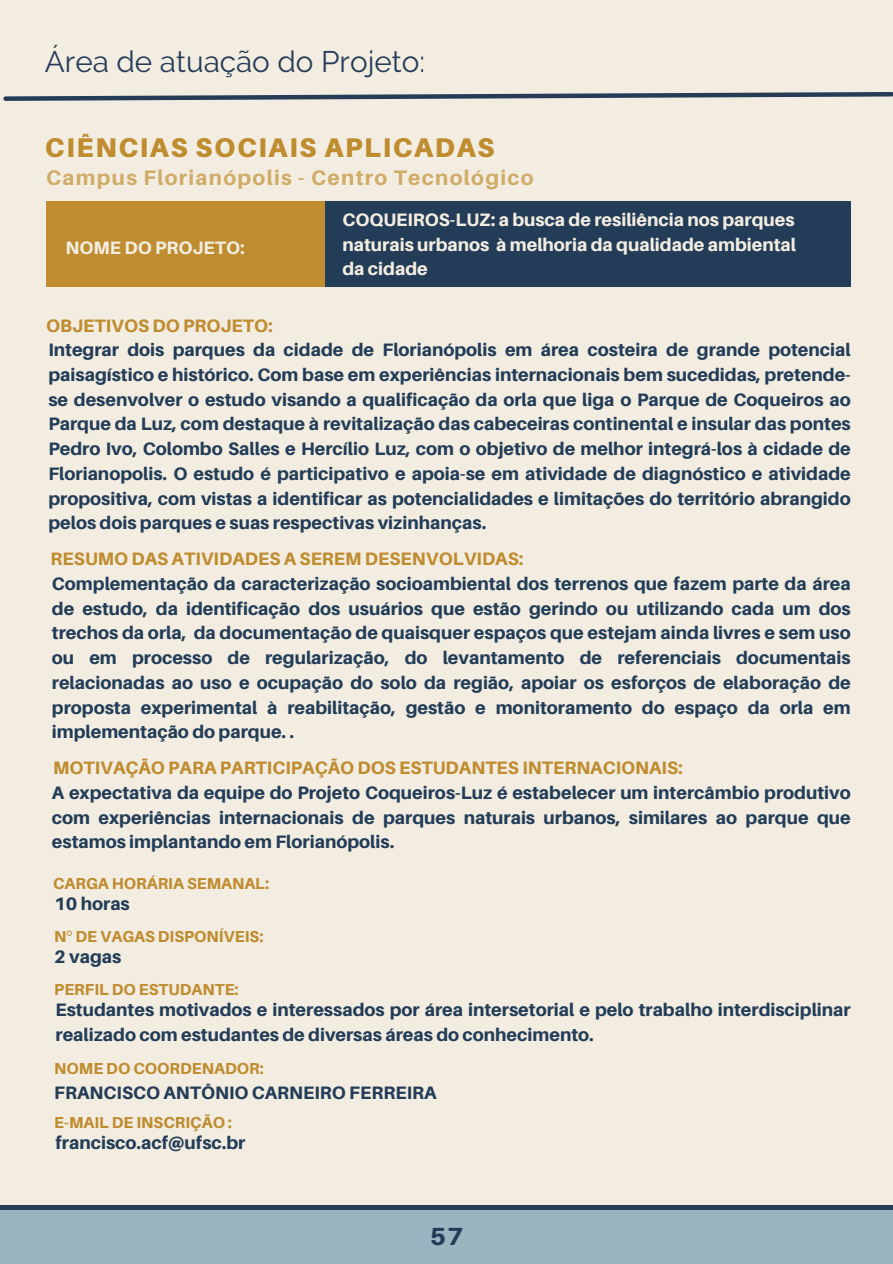
<style>
.page{position:relative;width:893px;height:1264px;background:#fff}
.page>*{position:absolute;margin:0;border:0;box-sizing:border-box;transform-origin:0 0}
.t1{font:29.7px "Raleway";color:#253c59}
.t2{font:900 27px "Aileron";letter-spacing:.06em;color:#bf8c30}
.t3{font:800 24.75px "Aileron";color:#233d58}
.t4{font:800 21px "Aileron";letter-spacing:.06em;color:#d1ac68}
.t5{font:800 18px/24.8px "Aileron";color:#233d58;text-align:justify}
.t6{font:800 18px "Aileron";color:#bf8c30}
.t7{font:800 18px/24.8px "Aileron";color:#f3ede1;text-align:justify}
.t8{font:800 15.9px "Aileron";color:#bf8c30}
.s1{font-family:"Noto Sans";font-weight:400}
</style>
<div class="page">
<div style="left:0;top:0;width:892px;height:1263px;background:#f3ede1"></div>
<div style="left:0;top:1210px;width:892px;height:53px;background:#99b5c0"></div>
<div style="left:46px;top:201px;width:804px;height:85px;background:#233d58"></div>
<div style="left:46px;top:201px;width:279px;height:85px;background:#bf8c30"></div>
<div style="left:0;top:1205px;width:892px;height:5px;background:#233d58"></div>
<svg style="left:3px;top:92px;width:889px;height:9px"></svg>
<h3 class="t1" style="left:45px;top:44px;width:381px">Área de atuação do Projeto:</h3>
<h4 class="t2" style="left:45px;top:130px;width:451px">CIÊNCIAS SOCIAIS APLICADAS</h4>
<h5 class="t4" style="left:46px;top:164px;width:489px">Campus Florianópolis - Centro Tecnológico</h5>
<p class="t7" style="left:66px;top:235px;width:180px">NOME DO PROJETO:</p>
<h2 class="t7" style="left:342px;top:207px;width:455px">COQUEIROS-LUZ: a busca de resiliência nos parques naturais urbanos à melhoria da qualidade ambiental da cidade</h2>
<h4 class="t6" style="left:46px;top:314px;width:228px">OBJETIVOS DO PROJETO:</h4>
<p class="t5" style="left:48px;top:337px;width:803px">Integrar dois parques da cidade de Florianópolis em área costeira de grande potencial paisagístico e histórico. Com base em experiências internacionais bem sucedidas, pretende&shy;se desenvolver o estudo visando a qualificação da orla que liga o Parque de Coqueiros ao Parque da Luz, com destaque à revitalização das cabeceiras continental e insular das pontes Pedro Ivo, Colombo Salles e Hercílio Luz, com o objetivo de melhor integrá-los à cidade de Florianopolis. O estudo é participativo e apoia-se em atividade de diagnóstico e atividade propositiva, com vistas a identificar as potencialidades e limitações do território abrangido pelos dois parques e suas respectivas vizinhanças.</p>
<h5 class="t6" style="left:51px;top:548px;width:474px">RESUMO DAS ATIVIDADES A SEREM DESENVOLVIDAS:</h5>
<p class="t5" style="left:52px;top:570px;width:800px">Complementação da caracterização socioambiental dos terrenos que fazem parte da área de estudo, da identificação dos usuários que estão gerindo ou utilizando cada um dos trechos da orla, da documentação de quaisquer espaços que estejam ainda livres e sem uso ou em processo de regularização, do levantamento de referenciais documentais relacionadas ao uso e ocupação do solo da região, apoiar os esforços de elaboração de proposta experimental à reabilitação, gestão e monitoramento do espaço da orla em implementação do parque. .</p>
<h5 class="t6" style="left:53px;top:756px;width:631px">MOTIVAÇÃO PARA PARTICIPAÇÃO DOS ESTUDANTES INTERNACIONAIS:</h5>
<p class="t5" style="left:52px;top:779px;width:800px">A expectativa da equipe do Projeto Coqueiros-Luz é estabelecer um intercâmbio produtivo com experiências internacionais de parques naturais urbanos, similares ao parque que estamos implantando em Florianópolis.</p>
<h5 class="t8" style="left:53px;top:873px;width:217px">CARGA HORÁRIA SEMANAL:</h5>
<p class="t5" style="left:54px;top:891px;width:77px">10 horas</p>
<h5 class="t8" style="left:54px;top:926px;width:211px">N<span class="s1">º</span> DE VAGAS DISPONÍVEIS:</h5>
<p class="t5" style="left:54px;top:944px;width:69px">2 vagas</p>
<h5 class="t8" style="left:54px;top:979px;width:186px">PERFIL DO ESTUDANTE:</h5>
<h4 class="t5" style="left:55px;top:996px;width:796px">Estudantes motivados e interessados por área intersetorial e pelo trabalho interdisciplinar realizado com estudantes de diversas áreas do conhecimento.</h4>
<h5 class="t8" style="left:54px;top:1058px;width:211px">NOME DO COORDENADOR:</h5>
<h4 class="t5" style="left:54px;top:1079px;width:384px">FRANCISCO ANTÔNIO CARNEIRO FERREIRA</h4>
<h5 class="t8" style="left:54px;top:1112px;width:179px">E-MAIL DE INSCRIÇÃO :</h5>
<p class="t5" style="left:55px;top:1130px;width:191px">francisco.acf@ufsc.br</p>
<h1 class="t3" style="left:430px;top:1221px;width:35px">57</h1>
</div>
